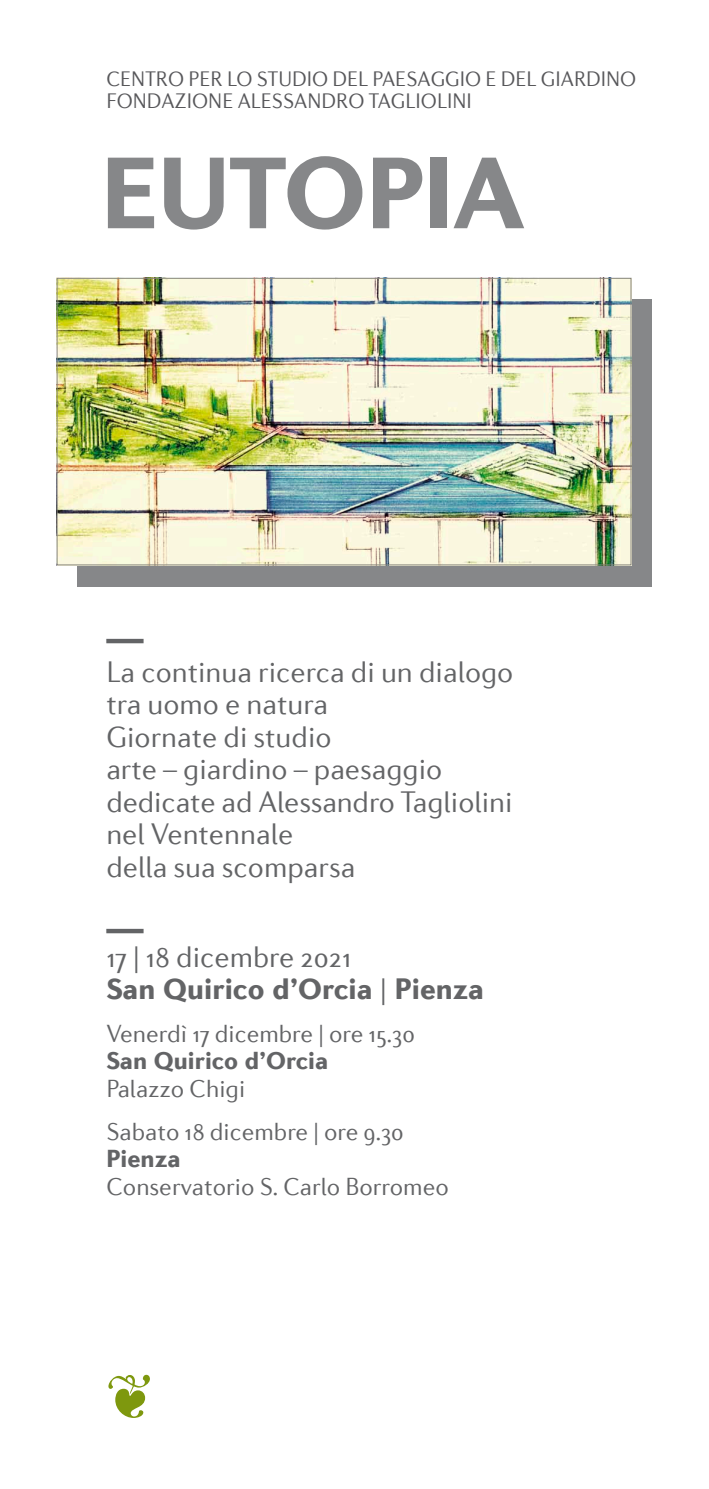
<style>
.page{position:relative;width:709px;height:1489px;background:#fff}
.page>*{position:absolute;margin:0;border:0;box-sizing:border-box;transform-origin:0 0}
.t1{font:900 103.75px "Diverda Sans Com";letter-spacing:-.01em;color:#868789}
.t2{font:900 40px "Diverda Sans Com";color:#636466}
.t3{font:300 30px/32.5px "Diverda Sans Com";color:#636466}
.t4{font:900 30px/32.5px "Diverda Sans Com";color:#636466}
.t5{font:300 25px/42.5px "Diverda Sans Com";color:#636466}
.t6{font:900 25px "Diverda Sans Com";color:#636466}
.t7{font:300 21.25px/22.5px "Diverda Sans Com";color:#57575a}
.s1{font-weight:300}
</style>
<div class="page">
<div style="left:78px;top:299px;width:574px;height:287px;background:#868789"></div>
<img style="left:59px;top:280px;width:570px;height:283px">
<div style="left:57px;top:278px;width:574px;height:287px;border:1px solid #868789"></div>
<p class="t7" style="left:106px;top:67px;width:531px">CENTRO PER LO STUDIO DEL PAESAGGIO E DEL GIARDINO<br>FONDAZIONE ALESSANDRO TAGLIOLINI</p>
<h1 class="t1" style="left:101px;top:130px;width:425px">EUTOPIA</h1>
<h2 class="t2" style="left:106px;top:614px;width:39px">—</h2>
<p class="t3" style="left:106px;top:655px;width:408px">La continua ricerca di un dialogo tra uomo e natura<br>Giornate di studio<br>arte – giardino – paesaggio dedicate ad Alessandro Tagliolini nel Ventennale<br>della sua scomparsa</p>
<h2 class="t2" style="left:106px;top:904px;width:39px">—</h2>
<p class="t4" style="left:106px;top:940px;width:379px"><span class="s1">17 | 18 dicembre 2021<br></span>San Quirico d’Orcia <span class="s1">|</span> Pienza</p>
<p class="t5" style="left:106px;top:1012px;width:310px">Venerdì 17 dicembre | ore 15.30</p>
<p class="t6" style="left:106px;top:1045px;width:223px">San Quirico d’Orcia</p>
<p class="t5" style="left:106px;top:1067px;width:299px">Palazzo Chigi<br>Sabato 18 dicembre | ore 9.30</p>
<p class="t6" style="left:106px;top:1143px;width:76px">Pienza</p>
<p class="t5" style="left:106px;top:1164px;width:344px">Conservatorio S. Carlo Borromeo</p>
</div>
